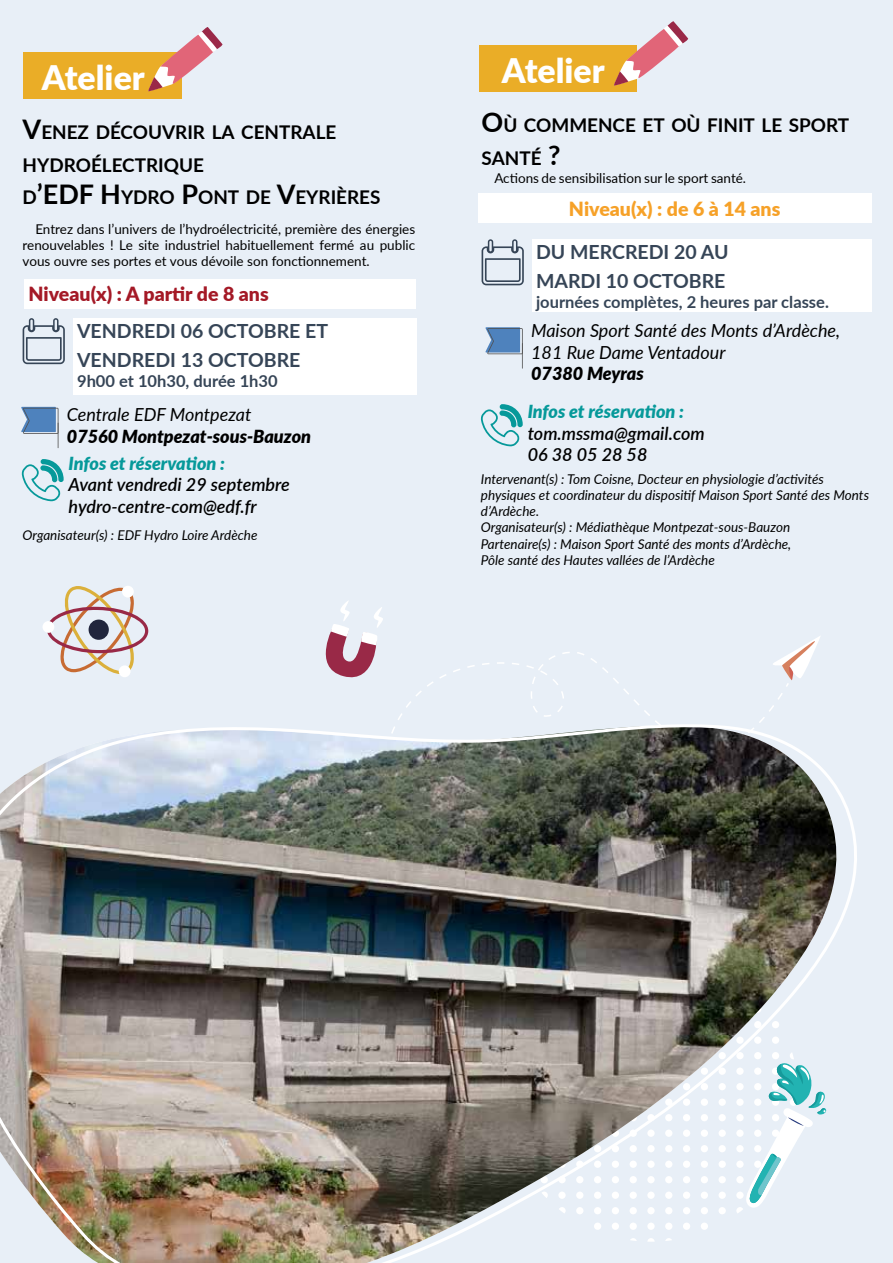
<style>
.page{position:relative;width:893px;height:1263px;background:#e8eff7}
.page>*{position:absolute;margin:0;border:0;box-sizing:border-box;transform-origin:0 0}
.t1{font:900 33.75px "Lato";color:#fff}
.t2{font:700 27px "Lato";color:#000}
.t3{font:700 19.5px/28.8px "Lato";color:#364557}
.t4{font:900 19.5px "Lato";color:#a41926}
.t5{font:900 19.5px "Lato";color:#f6a128}
.t6{font:700 18.9px/32.4px "Lato";color:#000}
.t7{font:italic 600 18px/21.6px "Lato";color:#000}
.t8{font:italic 18px/21.6px "Lato";color:#000}
.t9{font:italic 900 18px "Lato";color:#06999a}
.t10{font:italic 900 18px "Lato";color:#000}
.t11{font:700 16.5px "Lato";color:#364557}
.t12{font:italic 13.5px/16.2px "Lato";color:#000}
.t13{font:13.5px/16.2px "Lato";color:#000;text-align:justify}
.s1{font-size:27px}
.s2{font-size:18.9px}
</style>
<div class="page">
<svg style="left:482px;top:239px;width:42px;height:46px"></svg>
<div style="left:479px;top:45px;width:157px;height:47px;background:#eaad27"></div>
<svg style="left:613px;top:20px;width:76px;height:66px"></svg>
<div style="left:478px;top:193px;width:393px;height:30px;background:#fff"></div>
<div style="left:532px;top:239px;width:339px;height:73px;background:#fff"></div>
<svg style="left:485px;top:327px;width:38px;height:42px"></svg>
<svg style="left:480px;top:403px;width:43px;height:43px"></svg>
<svg style="left:23px;top:318px;width:42px;height:46px"></svg>
<div style="left:23px;top:53px;width:158px;height:46px;background:#eaad27"></div>
<svg style="left:148px;top:26px;width:75px;height:66px"></svg>
<div style="left:73px;top:318px;width:344px;height:77px;background:#fff"></div>
<svg style="left:21px;top:407px;width:38px;height:41px"></svg>
<svg style="left:21px;top:458px;width:43px;height:43px"></svg>
<div style="left:24px;top:279px;width:392px;height:29px;background:#fff"></div>
<img style="left:0;top:721px;width:865px;height:542px">
<svg style="left:736px;top:1052px;width:90px;height:161px"></svg>
<svg style="left:46px;top:586px;width:103px;height:88px"></svg>
<div style="left:88px;top:619px;width:21px;height:21px;background:#21263d;border-radius:50%"></div>
<div style="left:42px;top:621px;width:12px;height:12px;background:#fff;border-radius:50%"></div>
<div style="left:122px;top:586px;width:12px;height:12px;background:#fff;border-radius:50%"></div>
<div style="left:119px;top:665px;width:12px;height:12px;background:#fff;border-radius:50%"></div>
<svg style="left:310px;top:600px;width:511px;height:148px"></svg>
<h1 class="t1" style="left:42px;top:52px;width:104px">Atelier</h1>
<h3 class="t6" style="left:23px;top:116px;width:315px"><span class="s1">V</span>ENEZ DÉCOUVRIR LA CENTRALE<br>HYDROÉLECTRIQUE</h3>
<h2 class="t2" style="left:23px;top:175px;width:38px"><span class="s2">D</span>’EDF</h2>
<h3 class="t6" style="left:100px;top:180px;width:281px"><span class="s1">H</span>YDRO <span class="s1">P</span>ONT DE <span class="s1">V</span>EYRIÈRES</h3>
<p class="t13" style="left:23px;top:220px;width:394px;text-indent:13px">Entrez dans l’univers de l’hydroélectricité, première des énergies renouvelables ! Le site industriel habituellement fermé au public vous ouvre ses portes et vous dévoile son fonctionnement.</p>
<h3 class="t4" style="left:29px;top:280px;width:242px">Niveau(x) : A partir de 8 ans</h3>
<h3 class="t3" style="left:77px;top:316px;width:252px">VENDREDI 06 OCTOBRE ET<br>VENDREDI 13 OCTOBRE</h3>
<p class="t11" style="left:77px;top:369px;width:202px">9h00 et 10h30, durée 1h30</p>
<h3 class="t8" style="left:67px;top:403px;width:186px">Centrale EDF Montpezat</h3>
<h3 class="t10" style="left:67px;top:423px;width:246px">07560 Montpezat-sous-Bauzon</h3>
<h3 class="t9" style="left:69px;top:450px;width:158px">Infos et réservation :</h3>
<h3 class="t7" style="left:69px;top:473px;width:223px">Avant vendredi 29 septembre hydro-centre-com@edf.fr</h3>
<p class="t12" style="left:23px;top:526px;width:236px">Organisateur(s) : EDF Hydro Loire Ardèche</p>
<h1 class="t1" style="left:502px;top:45px;width:104px">Atelier</h1>
<h3 class="t6" style="left:482px;top:108px;width:369px"><span class="s1">O</span>Ù COMM ENCE ET OÙ FINIT LE SPORT<br>SANTÉ <span class="s1">?</span></h3>
<h3 class="t5" style="left:569px;top:194px;width:213px">Niveau(x) : de 6 à 14 ans</h3>
<h3 class="t3" style="left:536px;top:237px;width:194px">DU MERCREDI 20 AU<br>MARDI 10 OCTOBRE</h3>
<p class="t11" style="left:536px;top:290px;width:294px">journées complètes, 2 heures par classe.</p>
<h3 class="t8" style="left:531px;top:319px;width:311px">Maison Sport Santé des Monts d’Ardèche,<br>181 Rue Dame Ventadour</h3>
<h3 class="t10" style="left:531px;top:360px;width:114px">07380 Meyras</h3>
<h3 class="t9" style="left:528px;top:398px;width:158px">Infos et réservation :</h3>
<h3 class="t7" style="left:528px;top:421px;width:178px">tom.mssma@gmail.com<br>06 38 05 28 58</h3>
<p class="t12" style="left:481px;top:470px;width:390px">Intervenant(s) : Tom Coisne, Docteur en physiologie d’activités physiques et coordinateur du dispositif Maison Sport Santé des Monts d’Ardèche.<br>Organisateur(s) : Médiathèque Montpezat-sous-Bauzon<br>Partenaire(s) : Maison Sport Santé des monts d’Ardèche,<br>Pôle santé des Hautes vallées de l’Ardèche</p>
<p class="t13" style="left:494px;top:170px;width:253px">Actions de sensibilisation sur le sport santé.</p>
</div>
